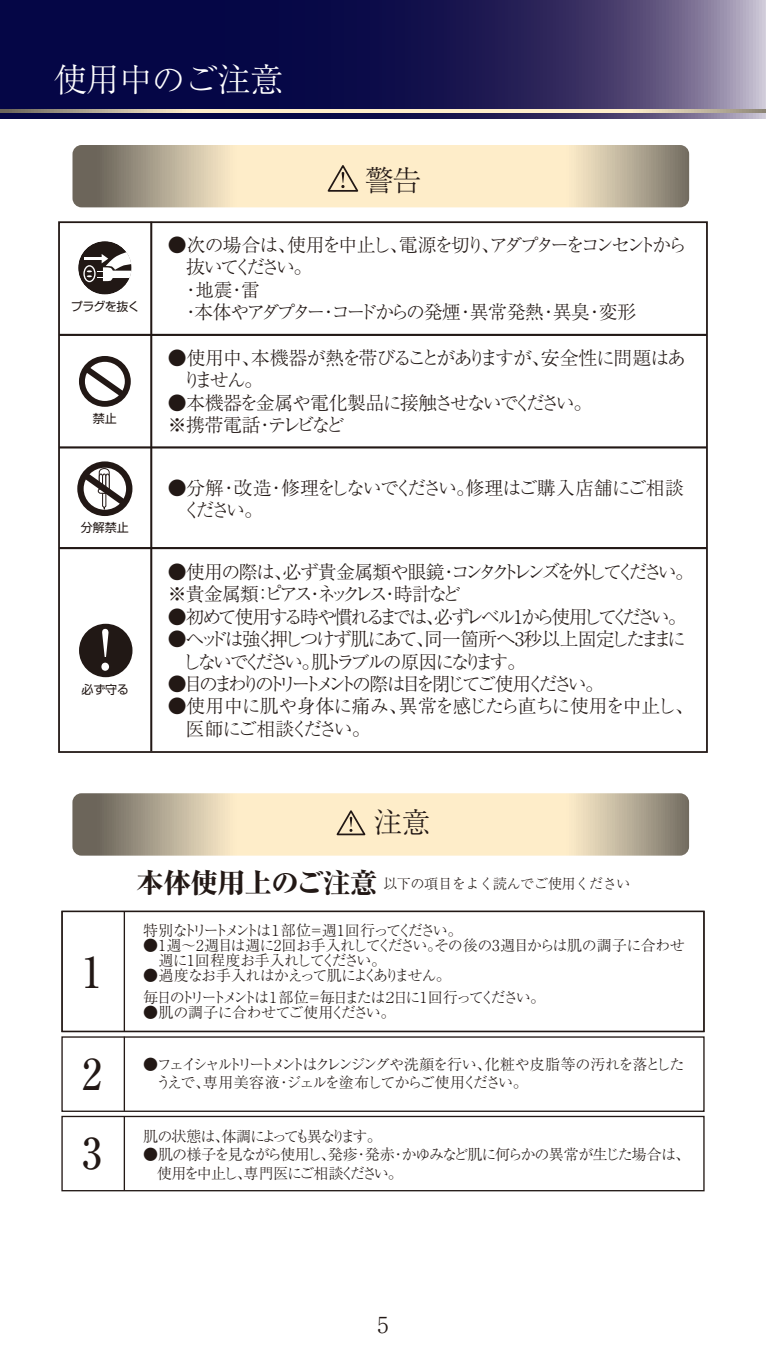
<style>
.page{position:relative;width:766px;height:1361px;background:#fff}
.page>*{position:absolute;margin:0;border:0;box-sizing:border-box;transform-origin:0 0}
.t1{font:500 42.6px "Ryumin Pr 5";color:#221815;scale:.93 1}
.t2{font:300 33.3px "Ryumin Pr 5";letter-spacing:-.02em;color:#fff}
.t3{font:300 28.8px "Ryumin Pr 5";color:#221815}
.t4{font:300 22.2px "Ryumin Pr 5";color:#221815}
.t5{font:300 18.9px/22.5px "Ryumin Pr 5";letter-spacing:-.17em;color:#221815}
.t6{font:300 18.9px/22.5px "Ryumin Pr 5";letter-spacing:-.195em;color:#221815}
.t7{font:300 18.9px/22.5px "Ryumin Pr 5";letter-spacing:-.065em;color:#221815}
.t8{font:300 18.9px/22.5px "Ryumin Pr 5";letter-spacing:-.08em;color:#221815}
.t9{font:300 18.9px/22.5px "Ryumin Pr 5";letter-spacing:-.095em;color:#221815}
.t10{font:300 18.9px/22.5px "Ryumin Pr 5";letter-spacing:-.1em;color:#221815}
.t11{font:300 18.9px "Ryumin Pr 5";letter-spacing:-.14em;color:#221815}
.t12{font:300 18.9px "Ryumin Pr 5";letter-spacing:-.18em;color:#221815}
.t13{font:300 18.9px "Ryumin Pr 5";letter-spacing:-.16em;color:#221815}
.t14{font:300 18.9px "Ryumin Pr 5";letter-spacing:-.25em;color:#221815}
.t15{font:300 18.9px "Ryumin Pr 5";letter-spacing:-.205em;color:#221815}
.t16{font:300 15px/15px "Ryumin Pr 5";letter-spacing:-.045em;color:#221815}
.t17{font:300 15px/18px "Ryumin Pr 5";letter-spacing:-.13em;color:#221815}
.t18{font:300 15px/18px "Ryumin Pr 5";letter-spacing:-.075em;color:#221815}
.t19{font:300 15px/21.9px "Ryumin Pr 5";letter-spacing:-.17em;color:#221815}
.t20{font:300 15px "Ryumin Pr 5";letter-spacing:-.21em;color:#221815}
.t21{font:300 15px "Ryumin Pr 5";letter-spacing:-.195em;color:#221815}
.t22{font:300 14.4px "Ryumin Pr 5";letter-spacing:-.04em;color:#221815}
.t23{font:12px "Shin Go Pr 5";letter-spacing:-.02em;color:#221815}
.s1{font-weight:800;font-size:27.6px}
</style>
<div class="page">
<div style="left:77px;top:461px;width:55px;height:55px;background:#221815;border-radius:50%"></div>
<svg style="left:84px;top:468px;width:42px;height:42px"></svg>
<div style="left:99px;top:468px;width:10px;height:25px;background:#fff;border-radius:4px"></div>
<div style="left:99px;top:468px;width:11px;height:26px;border:1px solid #221815;border-radius:4px"></div>
<svg style="left:83px;top:472px;width:44px;height:44px"></svg>
<div style="left:79px;top:356px;width:52px;height:51px;background:#221815;border-radius:50%"></div>
<div style="left:85px;top:362px;width:40px;height:39px;background:#fff;border-radius:50%"></div>
<svg style="left:84px;top:366px;width:41px;height:32px"></svg>
<div style="left:79px;top:624px;width:53px;height:53px;background:#211815;border-radius:50%"></div>
<svg style="left:101px;top:629px;width:8px;height:42px"></svg>
<div style="left:78px;top:241px;width:53px;height:54px;background:#211815;border-radius:50%"></div>
<hr style="left:84px;top:257px;width:19px;height:3px;background:#fff">
<div style="left:83px;top:265px;width:13px;height:17px;border:1px solid #fff;border-radius:50%"></div>
<svg style="left:87px;top:252px;width:44px;height:29px"></svg>
<svg style="left:0;top:0;width:765px;height:118px"></svg>
<svg style="left:0;top:109px;width:765px;height:3px"></svg>
<svg style="left:72px;top:793px;width:617px;height:62px"></svg>
<hr style="left:124px;top:1036px;width:1px;height:75px;background:#221815">
<div style="left:61px;top:1036px;width:643px;height:76px;border:1px solid #221815"></div>
<hr style="left:124px;top:1116px;width:1px;height:74px;background:#221815">
<div style="left:61px;top:1116px;width:643px;height:75px;border:1px solid #221815"></div>
<div style="left:61px;top:911px;width:643px;height:121px;border:1px solid #221815"></div>
<hr style="left:124px;top:911px;width:1px;height:120px;background:#221815">
<hr style="left:150px;top:222px;width:2px;height:529px;background:#221815">
<hr style="left:59px;top:547px;width:647px;height:2px;background:#221815">
<hr style="left:59px;top:446px;width:647px;height:2px;background:#221815">
<hr style="left:59px;top:334px;width:647px;height:2px;background:#221815">
<svg style="left:72px;top:145px;width:617px;height:62px"></svg>
<div style="left:58px;top:221px;width:649px;height:532px;border:2px solid #221815"></div>
<h2 class="t2" style="left:54px;top:53px;width:231px">使用中のご注意</h2>
<h3 class="t3" style="left:364px;top:158px;width:58px">警告</h3>
<p class="t23" style="left:71px;top:297px;width:70px">プラグを抜く</p>
<p class="t23" style="left:93px;top:408px;width:25px">禁止</p>
<p class="t23" style="left:81px;top:518px;width:49px">分解禁止</p>
<p class="t23" style="left:81px;top:680px;width:49px">必ず守る</p>
<p class="t13" style="left:168px;top:230px;width:520px">●次の場合は、使用を中止し、電源を切り、アダプターをコンセントから</p>
<p class="t15" style="left:168px;top:252px;width:146px">　抜いてください。</p>
<p class="t11" style="left:168px;top:275px;width:94px">　・地震・雷</p>
<p class="t11" style="left:181px;top:297px;width:456px">・本体やアダプター・コードからの発煙・異常発熱・異臭・変形</p>
<p class="t8" style="left:168px;top:345px;width:519px">●使用中、本機器が熱を帯びることがありますが、安全性に問題はあ　りません。</p>
<p class="t10" style="left:168px;top:390px;width:426px">●本機器を金属や電化製品に接触させないでください。※ 携帯電話・テレビなど</p>
<p class="t9" style="left:168px;top:475px;width:517px">●分解・改造・修理をしないでください。修理はご購入店舗にご相談　ください。</p>
<p class="t6" style="left:168px;top:559px;width:527px">●使用の際は、必ず貴金属類や眼鏡・コンタクトレンズを外してください。※ 貴金属類：ピアス・ネックレス・時計など</p>
<p class="t12" style="left:168px;top:602px;width:520px">●初めて使用する時や慣れるまでは、必ずレベル1から使用してください。</p>
<p class="t5" style="left:168px;top:626px;width:519px">●ヘッドは強く押しつけず肌にあて、同一箇所へ3秒以上固定したままに　しないでください。肌トラブルの原因になります。</p>
<p class="t14" style="left:168px;top:669px;width:437px">●目のまわりのトリートメントの際は目を閉じてご使用ください。</p>
<p class="t7" style="left:186px;top:693px;width:509px;text-indent:-18px">●使用中に肌や身体に痛み、異常を感じたら直ちに使用を中止し、医師にご相談ください。</p>
<h3 class="t3" style="left:373px;top:800px;width:58px">注意</h3>
<h1 class="t1" style="left:82px;top:938px;width:23px">1</h1>
<p class="t22" style="left:136px;top:872px;width:496px"><span class="s1">本体使用上のご注意</span>以下の項目をよく読んでご使用ください</p>
<p class="t20" style="left:143px;top:918px;width:320px">特別なトリートメントは１部位＝週1 回行ってください。</p>
<p class="t16" style="left:143px;top:936px;width:543px">●1週～2週目は週に2回お手入れしてください。その後の3週目からは肌の調子に合わせ　週に1回程度お手入れしてください。</p>
<p class="t19" style="left:143px;top:963px;width:403px">●過度なお手入れはかえって肌によくありません。<br>毎日のトリートメントは１部位＝毎日または２日に1 回行ってください。</p>
<p class="t16" style="left:143px;top:1003px;width:254px">●肌の調子に合わせてご使用ください。</p>
<h1 class="t1" style="left:82px;top:1041px;width:23px">2</h1>
<p class="t17" style="left:143px;top:1054px;width:542px">●フェイシャルトリートメントはクレンジングや洗顔を行い、化粧や皮脂等の汚れを落とした　うえで、専用美容液・ジェルを塗布してからご使用ください。</p>
<h1 class="t1" style="left:82px;top:1119px;width:23px">3</h1>
<p class="t21" style="left:143px;top:1125px;width:240px">肌の状態は、体調によっても異なります。</p>
<p class="t18" style="left:157px;top:1144px;width:534px;text-indent:-14px">●肌の様子を見ながら使用し、発疹・発赤・かゆみなど肌に何らかの異常が生じた場合は、使用を中止し、専門医にご相談ください。</p>
<h3 class="t4" style="left:377px;top:1307px;width:13px">5</h3>
</div>
